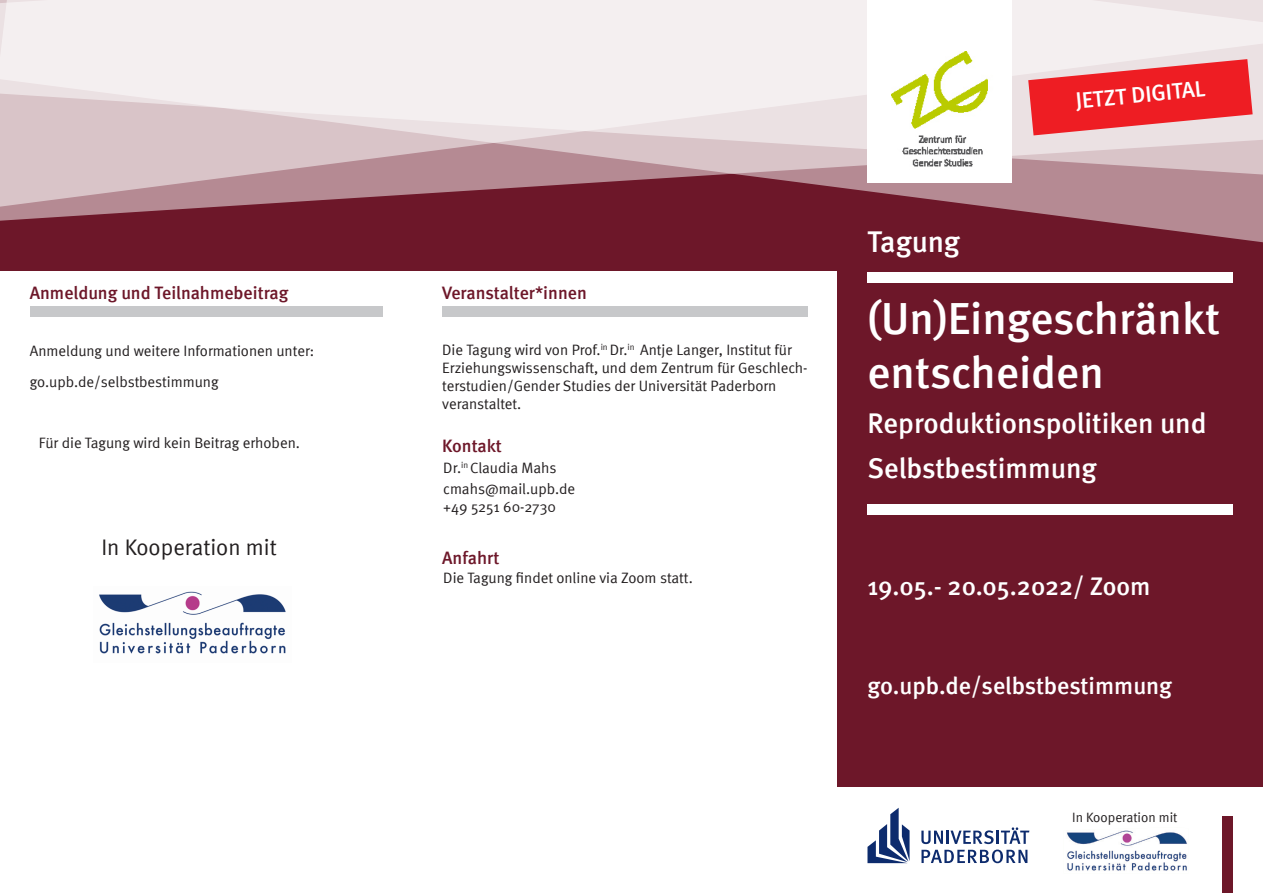
<style>
.page{position:relative;width:1263px;height:893px;background:#fff}
.page>*{position:absolute;margin:0;border:0;box-sizing:border-box;transform-origin:0 0}
.t1{font:500 45px/54px "Meta";color:#fff}
.t2{font:500 30px "Meta";letter-spacing:-.005em;color:#fff}
.t3{font:500 28.5px/45px "Meta";color:#fff}
.t4{font:500 25.5px "Meta";color:#fff}
.t5{font:500 24px "Meta";color:#fff}
.t6{font:22.5px "Meta Normal";color:#231f20}
.t7{font:500 22.5px "Meta";color:#fff}
.t8{font:500 18px "Meta";color:#6d1729}
.t9{font:15px/18px "Meta Normal";color:#231f20}
.t10{font:13.5px "Meta Normal";color:#231f20}
</style>
<div class="page">
<div style="left:838px;top:0;width:425px;height:787px;background:#6d1729"></div>
<div style="left:0;top:234px;width:1263px;height:37px;background:#6d1729"></div>
<svg style="left:0;top:194px;width:1263px;height:40px;fill:#6d1729"></svg>
<svg style="left:0;top:0;width:1263px;height:194px;fill:#f4eff0"></svg>
<img style="left:1067px;top:830px;width:120px;height:41px">
<div style="left:867px;top:0;width:145px;height:123px;background:#fff"></div>
<img style="left:867px;top:51px;width:145px;height:132px">
<div style="left:1222px;top:816px;width:11px;height:77px;background:#6d1729"></div>
<svg style="left:921px;top:827px;width:108px;height:36px"></svg>
<svg style="left:867px;top:808px;width:42px;height:55px"></svg>
<div style="left:30px;top:306px;width:353px;height:11px;background:#c7c8ca"></div>
<div style="left:867px;top:504px;width:366px;height:10px;background:#fff"></div>
<div style="left:867px;top:272px;width:366px;height:10px;background:#fff"></div>
<div style="left:442px;top:306px;width:366px;height:11px;background:#c7c8ca"></div>
<svg style="left:1028px;top:59px;width:224px;height:76px"></svg>
<img style="left:99px;top:591px;width:187px;height:63px">
<p class="t8" style="left:30px;top:283px;width:260px">Anmeldung und Teilnahmebeitrag</p>
<p class="t9" style="left:30px;top:341px;width:286px">Anmeldung und weitere Informationen unter:</p>
<p class="t9" style="left:30px;top:373px;width:190px">go.upb.de/selbstbestimmung</p>
<p class="t9" style="left:39px;top:433px;width:262px">Für die Tagung wird kein Beitrag erhoben.</p>
<p class="t6" style="left:101px;top:534px;width:177px">In Kooperation mit</p>
<p class="t8" style="left:442px;top:283px;width:146px">Veranstalter*innen</p>
<p class="t9" style="left:442px;top:341px;width:367px">Die Tagung wird von Prof.<sup>in</sup> Dr.<sup>in</sup> Antje Langer, Institut für Erziehungswissenschaft, und dem Zentrum für Geschlech&shy;terstudien/Gender Studies der Universität Paderborn veranstaltet.</p>
<p class="t8" style="left:442px;top:435px;width:61px">Kontakt</p>
<p class="t9" style="left:443px;top:459px;width:115px">Dr.<sup>in</sup> Claudia Mahs</p>
<p class="t9" style="left:443px;top:480px;width:133px">cmahs@mail.upb.de</p>
<p class="t9" style="left:443px;top:498px;width:114px">+49 5251 60-2730</p>
<p class="t8" style="left:442px;top:547px;width:59px">Anfahrt</p>
<p class="t9" style="left:443px;top:569px;width:251px">Die Tagung findet online via Zoom statt.</p>
<p class="t2" style="left:867px;top:225px;width:94px">Tagung</p>
<p class="t7" style="left:1074px;top:88px;width:131px;rotate:-6deg">JETZT DIGITAL</p>
<p class="t1" style="left:867px;top:291px;width:354px">(Un)Eingeschränkt entscheiden</p>
<p class="t3" style="left:867px;top:400px;width:341px">Reproduktionspolitiken und<br>Selbstbestimmung</p>
<p class="t4" style="left:867px;top:571px;width:284px">19.05.- 20.05.2022/ Zoom</p>
<p class="t5" style="left:867px;top:672px;width:306px">go.upb.de/selbstbestimmung</p>
<p class="t10" style="left:1072px;top:809px;width:107px">In Kooperation mit</p>
</div>
